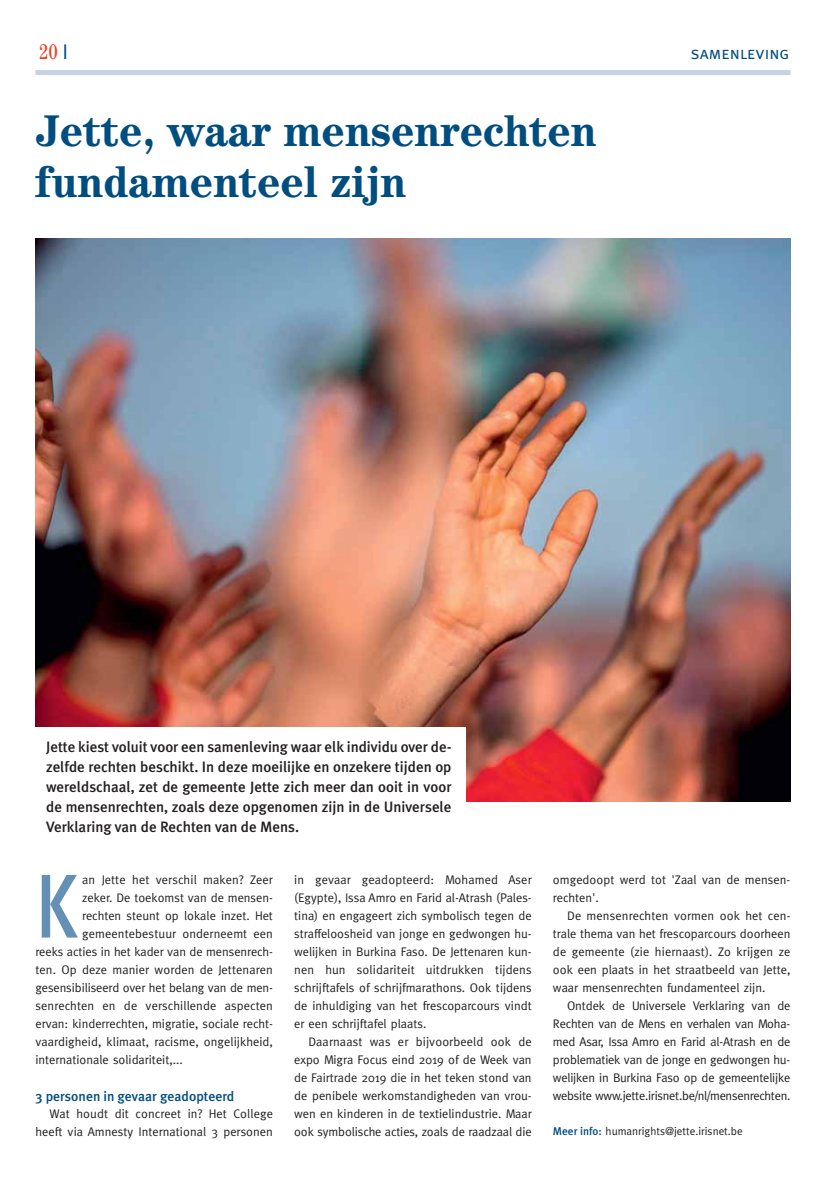
<style>
.page{position:relative;width:833px;height:1188px;background:#fff}
.page>*{position:absolute;margin:0;border:0;box-sizing:border-box;transform-origin:0 0}
.t1{font:500 90.38px "Meta Plus";color:#6490b6;scale:.8 1}
.t2{font:700 44.62px/51.2px "Century IT Cby BT";color:#004d7f;scale:.95 1}
.t3{font:condensed 21.25px "Century IT Cby BT";color:#ef4023}
.t4{font:17.5px "Meta Plus Normal Caps";color:#004d7f}
.t5{font:500 15px/20px "Meta Plus";color:#231f20;text-align:justify}
.t6{font:500 13.75px "Meta Plus";color:#004d7f}
.t7{font:12.5px/18px "Meta";color:#231f20;text-align:justify}
.t8{font:11.25px "Meta";color:#231f20}
.s1{font-family:"Meta";font-stretch:normal;color:#004d7f}
.s2{font-family:"Meta Plus";font-weight:500;color:#004d7f}
</style>
<div class="page">
<div style="left:35px;top:70px;width:755px;height:5px;background:#c6d3e4"></div>
<img style="left:35px;top:238px;width:755px;height:562px">
<div style="left:32px;top:727px;width:433px;height:124px;background:#fff"></div>
<h3 class="t3" style="left:39px;top:38px;width:31px">20 <span class="s1">I</span></h3>
<h3 class="t4" style="left:691px;top:43px;width:100px">samenleving</h3>
<h2 class="t2" style="left:35px;top:109px;width:592px">Jette, waar mensenrechten fundamenteel zijn</h2>
<p class="t5" style="left:46px;top:737px;width:407px">Jette kiest voluit voor een samenleving waar elk individu over de&shy;zelfde rechten beschikt. In deze moeilijke en onzekere tijden op wereldschaal, zet de gemeente Jette zich meer dan ooit in voor de mensenrechten, zoals deze opgenomen zijn in de Universele Verklaring van de Rechten van de Mens.</p>
<h1 class="t1" style="left:35px;top:862px;width:55px">K</h1>
<p class="t7" style="left:82px;top:871px;width:192px">an Jette het verschil maken? Zeer</p>
<p class="t7" style="left:82px;top:889px;width:192px">zeker. De toekomst van de mensen-</p>
<p class="t7" style="left:82px;top:907px;width:192px">rechten steunt op lokale inzet. Het</p>
<p class="t7" style="left:82px;top:925px;width:192px">gemeentebestuur onderneemt een</p>
<p class="t7" style="left:35px;top:943px;width:239px">reeks acties in het kader van de mensenrech-</p>
<p class="t7" style="left:35px;top:961px;width:239px">ten. Op deze manier worden de Jettenaren</p>
<p class="t7" style="left:35px;top:979px;width:239px">gesensibiliseerd over het belang van de men-</p>
<p class="t7" style="left:35px;top:997px;width:239px">senrechten en de verschillende aspecten</p>
<p class="t7" style="left:35px;top:1015px;width:239px">ervan: kinderrechten, migratie, sociale recht-</p>
<p class="t7" style="left:35px;top:1033px;width:239px">vaardigheid, klimaat, racisme, ongelijkheid,</p>
<p class="t7" style="left:35px;top:1051px;width:149px">internationale solidariteit,...</p>
<p class="t6" style="left:35px;top:1088px;width:201px">3 personen in gevaar geadopteerd</p>
<p class="t7" style="left:35px;top:1105px;width:239px;text-align:right">Wat houdt dit concreet in? Het College heeft via Amnesty International 3 personen</p>
<p class="t7" style="left:294px;top:871px;width:239px">in gevaar geadopteerd: Mohamed Aser (Egypte), Issa Amro en Farid al-Atrash (Pales&shy;tina) en engageert zich symbolisch tegen de straffeloosheid van jonge en gedwongen hu&shy;welijken in Burkina Faso. De Jettenaren kun&shy;nen hun solidariteit uitdrukken tijdens schrijftafels of schrijfmarathons. Ook tijdens de inhuldiging van het frescoparcours vindt er een schrijftafel plaats.</p>
<p class="t7" style="left:294px;top:1033px;width:239px;text-indent:14px">Daarnaast was er bijvoorbeeld ook de expo Migra Focus eind 2019 of de Week van de Fairtrade 2019 die in het teken stond van de penibele werkomstandigheden van vrou&shy;wen en kinderen in de textielindustrie. Maar ook symbolische acties, zoals de raadzaal die</p>
<p class="t7" style="left:553px;top:871px;width:239px">omgedoopt werd tot 'Zaal van de mensen&shy;rechten'.</p>
<p class="t7" style="left:553px;top:907px;width:239px;text-indent:14px">De mensenrechten vormen ook het cen&shy;trale thema van het frescoparcours doorheen de gemeente (zie hiernaast). Zo krijgen ze ook een plaats in het straatbeeld van Jette, waar mensenrechten fundamenteel zijn.</p>
<p class="t7" style="left:553px;top:997px;width:239px;text-indent:14px">Ontdek de Universele Verklaring van de Rechten van de Mens en verhalen van Moha&shy;med Asar, Issa Amro en Farid al-Atrash en de problematiek van de jonge en gedwongen hu&shy;welijken in Burkina Faso op de gemeentelijke website www.jette.irisnet.be/nl/mensenrechten.</p>
<p class="t8" style="left:553px;top:1126px;width:191px"><span class="s2">Meer info:</span> humanrights@jette.irisnet.be</p>
</div>
